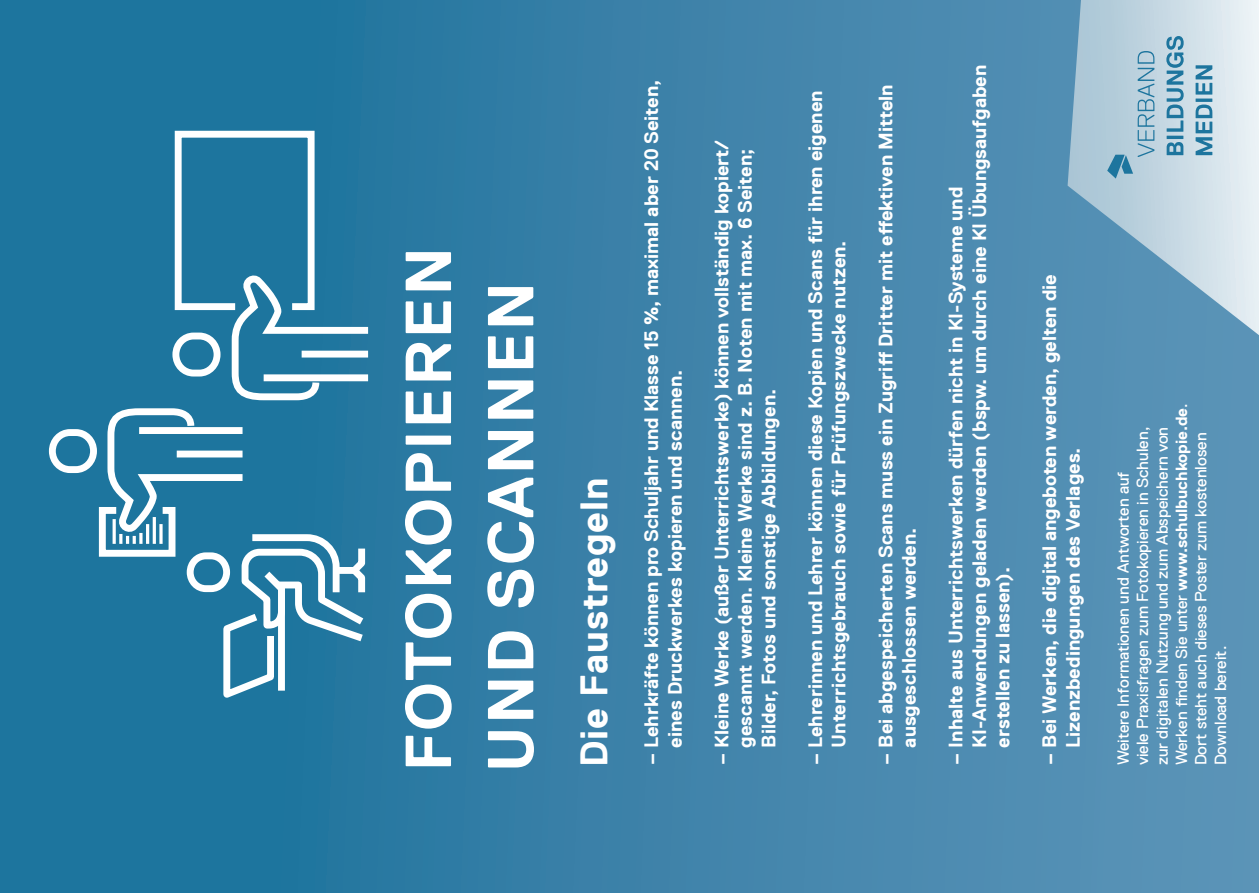
<style>
.page{position:relative;width:1259px;height:893px;background:#fff}
.page>*{position:absolute;margin:0;border:0;box-sizing:border-box;transform-origin:0 0}
.t1{font:700 64.8px/82.3px "Replica Pro";letter-spacing:.03em;color:#fff}
.t2{font:700 38.55px "Replica Pro";letter-spacing:.02em;color:#fff}
.t3{font:700 19.5px/23.4px "Replica Pro";color:#fff}
.t4{font:16.2px/19.5px "Replica Pro";color:#fff}
.s1{font-weight:700}
</style>
<div class="page">
<div style="left:0;top:0;width:1259px;height:893px;background:linear-gradient(to right,#14709a,#5e94b8)"></div>
<svg style="left:1067px;top:0;width:192px;height:335px;background:#a4c3d5"></svg>
<div style="left:49px;top:429px;width:48px;height:44px;border:7px solid #fff;border-radius:18px"></div>
<svg style="left:95px;top:127px;width:280px;height:577px;background:#3e89ac"></svg>
<svg style="left:1107px;top:36px;width:105px;height:143px;background:#a6c5d5"></svg>
<h1 class="t1" style="left:388px;top:773px;width:527px;rotate:-90deg">FOTOKOPIEREN<br>UND SCANNEN</h1>
<h2 class="t2" style="left:573px;top:767px;width:291px;rotate:-90deg">Die Faustregeln</h2>
<p class="t3" style="left:640px;top:747px;width:669px;text-indent:-17px;rotate:-90deg">– Lehrkräfte können pro Schuljahr und Klasse 15 %, maximal aber 20 Seiten, eines Druckwerkes kopieren und scannen.</p>
<p class="t3" style="left:710px;top:747px;width:609px;text-indent:-17px;rotate:-90deg">– Kleine Werke (außer Unterrichtswerke) können vollständig kopiert/ gescannt werden. Kleine Werke sind z. B. Noten mit max. 6 Seiten;<br>Bilder, Fotos und sonstige Abbildungen.</p>
<p class="t3" style="left:804px;top:747px;width:659px;text-indent:-17px;rotate:-90deg">– Lehrerinnen und Lehrer können diese Kopien und Scans für ihren eigenen<br>Unterrichtsgebrauch sowie für Prüfungszwecke nutzen.</p>
<p class="t3" style="left:874px;top:747px;width:664px;text-indent:-17px;rotate:-90deg">– Bei abgespeicherten Scans muss ein Zugriff Dritter mit effektiven Mitteln ausgeschlossen werden.</p>
<p class="t3" style="left:944px;top:747px;width:684px;text-indent:-17px;rotate:-90deg">– Inhalte aus Unterrichtswerken dürfen nicht in KI-Systeme und<br>KI-Anwendungen geladen werden (bspw. um durch eine KI Übungsaufgaben erstellen zu lassen).</p>
<p class="t3" style="left:1038px;top:747px;width:475px;text-indent:-17px;rotate:-90deg">– Bei Werken, die digital angeboten werden, gelten die<br>Lizenzbedingungen des Verlages.</p>
<p class="t4" style="left:1113px;top:765px;width:363px;rotate:-90deg">Weitere Informationen und Antworten auf<br>viele Praxisfragen zum Fotokopieren in Schulen, zur digitalen Nutzung und zum Abspeichern von Werken finden Sie unter <span class="s1">www.schulbuchkopie.de</span>.</p>
<p class="t4" style="left:1191px;top:765px;width:334px;rotate:-90deg">Dort steht auch dieses Poster zum kostenlosen<br>Download bereit.</p>
</div>
